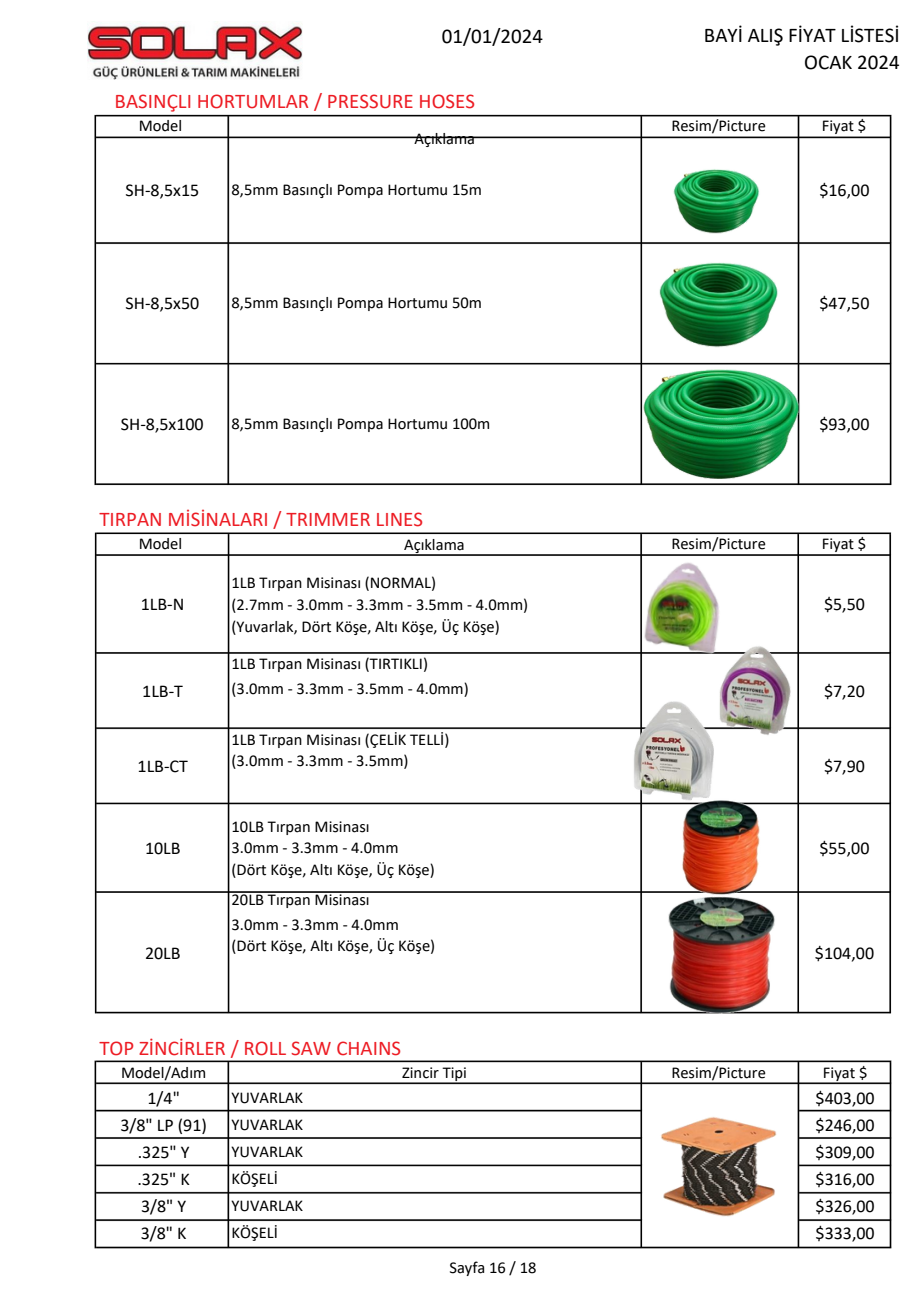
<style>
.page{position:relative;width:922px;height:1302px;background:#fff}
.page>*{position:absolute;margin:0;border:0;box-sizing:border-box;transform-origin:0 0}
.t1{font:21px "Calibri";color:#ed1c24}
.t2{font:21px/27px "Calibri";color:#000;text-align:right}
.t3{font:18px/27px "Calibri";color:#000;text-align:center}
.t4{font:16.5px/27px "Calibri";color:#000}
</style>
<div class="page">
<img style="left:88px;top:22px;width:214px;height:57px">
<img style="left:94px;top:114px;width:798px;height:372px">
<img style="left:94px;top:532px;width:798px;height:482px">
<img style="left:94px;top:1060px;width:798px;height:189px">
<img style="left:655px;top:887px;width:132px;height:127px">
<img style="left:668px;top:793px;width:105px;height:108px">
<img style="left:634px;top:554px;width:102px;height:105px">
<img style="left:672px;top:168px;width:89px;height:65px">
<img style="left:657px;top:262px;width:124px;height:85px">
<img style="left:640px;top:368px;width:164px;height:112px">
<img style="left:658px;top:1114px;width:121px;height:104px">
<img style="left:717px;top:644px;width:75px;height:93px">
<img style="left:608px;top:699px;width:133px;height:104px">
<h2 class="t2" style="left:441px;top:24px;width:103px">01/01/2024</h2>
<p class="t2" style="left:703px;top:23px;width:197px">BAYİ ALIŞ FİYAT LİSTESİ<br>OCAK 2024</p>
<p class="t1" style="left:115px;top:92px;width:362px">BASINÇLI HORTUMLAR / PRESSURE HOSES</p>
<p class="t4" style="left:414px;top:126px;width:62px">Açıklama</p>
<p class="t4" style="left:139px;top:114px;width:45px">Model</p>
<h3 class="t4" style="left:671px;top:114px;width:96px">Resim/Picture</h3>
<p class="t4" style="left:821px;top:114px;width:46px">Fiyat $</p>
<p class="t3" style="left:125px;top:178px;width:75px">SH-8,5x15</p>
<p class="t4" style="left:231px;top:177px;width:252px">8,5mm Basınçlı Pompa Hortumu 15m</p>
<p class="t3" style="left:819px;top:178px;width:52px">$16,00</p>
<p class="t3" style="left:125px;top:291px;width:75px">SH-8,5x50</p>
<p class="t4" style="left:231px;top:290px;width:252px">8,5mm Basınçlı Pompa Hortumu 50m</p>
<p class="t3" style="left:819px;top:291px;width:52px">$47,50</p>
<p class="t3" style="left:121px;top:412px;width:84px">SH-8,5x100</p>
<p class="t4" style="left:231px;top:411px;width:260px">8,5mm Basınçlı Pompa Hortumu 100m</p>
<p class="t3" style="left:819px;top:412px;width:52px">$93,00</p>
<h1 class="t1" style="left:99px;top:510px;width:325px">TIRPAN MİSİNALARI / TRIMMER LINES</h1>
<p class="t4" style="left:139px;top:532px;width:45px">Model</p>
<p class="t3" style="left:141px;top:592px;width:45px">1LB-N</p>
<p class="t3" style="left:142px;top:679px;width:42px">1LB-T</p>
<p class="t4" style="left:404px;top:532px;width:62px">Açıklama</p>
<p class="t4" style="left:231px;top:570px;width:206px">1LB Tırpan Misinası (NORMAL)</p>
<h3 class="t4" style="left:231px;top:593px;width:298px">(2.7mm - 3.0mm - 3.3mm - 3.5mm - 4.0mm)</h3>
<h3 class="t4" style="left:231px;top:614px;width:269px">(Yuvarlak, Dört Köşe, Altı Köşe, Üç Köşe)</h3>
<h3 class="t4" style="left:231px;top:651px;width:198px">1LB Tırpan Misinası (TIRTIKLI)</h3>
<h3 class="t4" style="left:231px;top:676px;width:239px">(3.0mm - 3.3mm - 3.5mm - 4.0mm)</h3>
<p class="t4" style="left:671px;top:532px;width:96px">Resim/Picture</p>
<p class="t4" style="left:821px;top:532px;width:46px">Fiyat $</p>
<p class="t3" style="left:824px;top:592px;width:42px">$5,50</p>
<p class="t3" style="left:824px;top:679px;width:42px">$7,20</p>
<p class="t3" style="left:138px;top:754px;width:52px">1LB-CT</p>
<p class="t4" style="left:231px;top:730px;width:219px;line-height:21.3px">1LB Tırpan Misinası (ÇELİK TELLİ) (3.0mm - 3.3mm - 3.5mm)</p>
<p class="t3" style="left:824px;top:754px;width:42px">$7,90</p>
<p class="t3" style="left:145px;top:836px;width:37px">10LB</p>
<p class="t3" style="left:145px;top:940px;width:37px">20LB</p>
<p class="t4" style="left:231px;top:817px;width:205px;line-height:21.3px">10LB Tırpan Misinası<br>3.0mm - 3.3mm - 4.0mm (Dört Köşe, Altı Köşe, Üç Köşe)</p>
<p class="t4" style="left:231px;top:887px;width:139px">20LB Tırpan Misinası</p>
<p class="t4" style="left:231px;top:912px;width:169px">3.0mm - 3.3mm - 4.0mm</p>
<p class="t4" style="left:231px;top:933px;width:205px">(Dört Köşe, Altı Köşe, Üç Köşe)</p>
<p class="t3" style="left:819px;top:836px;width:52px">$55,00</p>
<p class="t3" style="left:814px;top:940px;width:61px">$104,00</p>
<h2 class="t1" style="left:99px;top:1039px;width:303px">TOP ZİNCİRLER / ROLL SAW CHAINS</h2>
<p class="t4" style="left:121px;top:1060px;width:87px">Model/Adım</p>
<p class="t3" style="left:120px;top:1086px;width:88px">1/4"<br>3/8" LP (91) .325" Y .325" K<br>3/8" Y<br>3/8" K</p>
<p class="t4" style="left:231px;top:1085px;width:73px">YUVARLAK<br>YUVARLAK<br>YUVARLAK<br>KÖŞELİ<br>YUVARLAK<br>KÖŞELİ</p>
<p class="t4" style="left:402px;top:1060px;width:66px">Zincir Tipi</p>
<p class="t4" style="left:671px;top:1060px;width:96px">Resim/Picture</p>
<p class="t4" style="left:822px;top:1060px;width:46px">Fiyat $</p>
<p class="t3" style="left:815px;top:1086px;width:61px;text-align:justify">$403,00 $246,00 $309,00 $316,00 $326,00 $333,00</p>
<h1 class="t4" style="left:449px;top:1255px;width:88px">Sayfa 16 / 18</h1>
</div>
